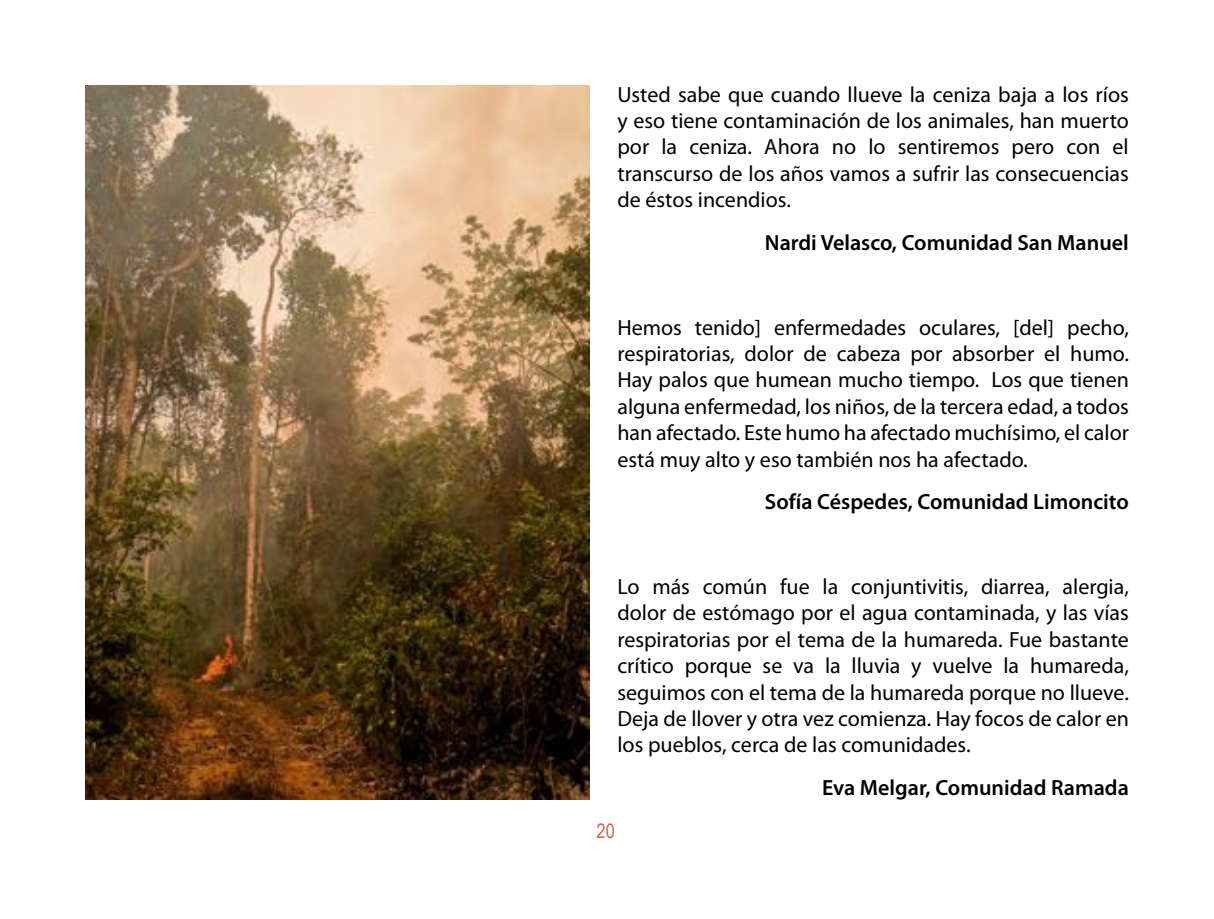
<style>
.page{position:relative;width:1214px;height:919px;background:#fff}
.page>*{position:absolute;margin:0;border:0;box-sizing:border-box;transform-origin:0 0}
.t1{font:22px/26.4px "Myriad Pro";color:#000;text-align:justify}
.t2{font:600 22px "Myriad Pro";color:#000}
.t3{font:20px "Arial Narrow";color:#c76746}
</style>
<div class="page">
<img style="left:85px;top:85px;width:504px;height:714px">
<p class="t1" style="left:617px;top:81px;width:513px">Usted sabe que cuando llueve la ceniza baja a los ríos y eso tiene contaminación de los animales, han muerto por la ceniza. Ahora no lo sentiremos pero con el transcurso de los años vamos a sufrir las consecuencias de éstos incendios.</p>
<p class="t2" style="left:764px;top:228px;width:365px">Nardi Velasco, Comunidad San Manuel</p>
<p class="t1" style="left:617px;top:313px;width:513px">Hemos tenido] enfermedades oculares, [del] pecho, respiratorias, dolor de cabeza por absorber el humo.<br>Hay palos que humean mucho tiempo. Los que tienen alguna enfermedad, los niños, de la tercera edad, a todos han afectado. Este humo ha afectado muchísimo, el calor está muy alto y eso también nos ha afectado.</p>
<p class="t2" style="left:764px;top:487px;width:365px">Sofía Céspedes, Comunidad Limoncito</p>
<p class="t1" style="left:617px;top:573px;width:513px">Lo más común fue la conjuntivitis, diarrea, alergia, dolor de estómago por el agua contaminada, y las vías respiratorias por el tema de la humareda. Fue bastante crítico porque se va la lluvia y vuelve la humareda, seguimos con el tema de la humareda porque no llueve.<br>Deja de llover y otra vez comienza. Hay focos de calor en los pueblos, cerca de las comunidades.</p>
<p class="t2" style="left:822px;top:773px;width:308px">Eva Melgar, Comunidad Ramada</p>
<p class="t3" style="left:596px;top:819px;width:20px">20</p>
</div>
